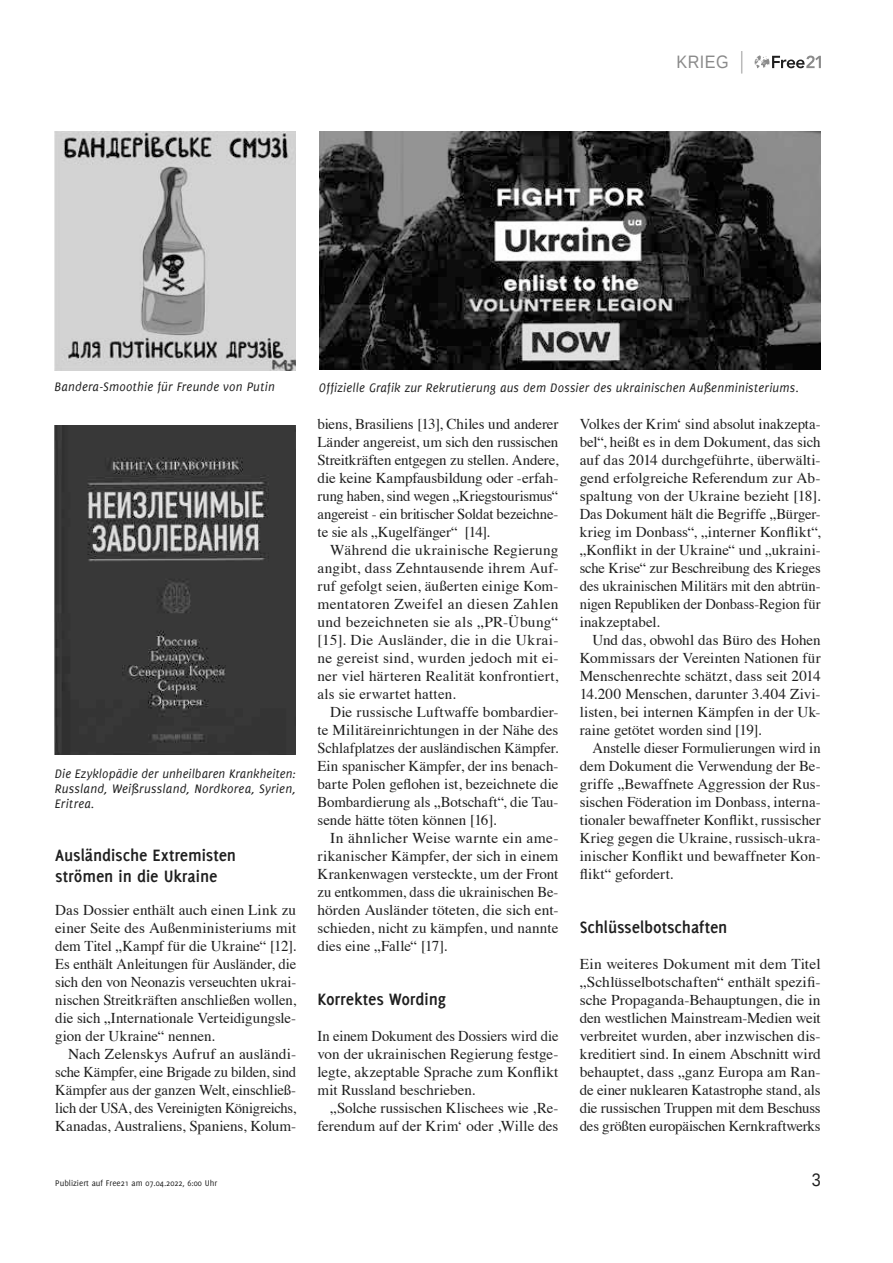
<style>
.page{position:relative;width:893px;height:1263px;background:#fff}
.page>*{position:absolute;margin:0;border:0;box-sizing:border-box;transform-origin:0 0}
.t1{font:700 18px/21px "Delicious";letter-spacing:-.005em;color:#1f1f1f}
.t2{font:18px "Liberation Sans";letter-spacing:.03em;color:#8a8a8a;scale:.9 1}
.t3{font:18px "Liberation Sans";color:#1f1f1f;scale:.9 1}
.t4{font:15px/18px "Times";letter-spacing:-.005em;color:#1f1f1f;text-align:justify}
.t5{font:italic 13.5px/15px "Delicious";letter-spacing:.015em;color:#1f1f1f;text-align:justify}
.t6{font:9px "Delicious";color:#1f1f1f}
</style>
<div class="page">
<svg style="left:755px;top:55px;width:66px;height:13px"></svg>
<svg style="left:741px;top:51px;width:1px;height:23px"></svg>
<img style="left:55px;top:132px;width:241px;height:239px">
<img style="left:55px;top:425px;width:241px;height:330px">
<img style="left:319px;top:132px;width:502px;height:237px">
<p class="t2" style="left:676px;top:51px;width:60px">Krieg</p>
<p class="t5" style="left:55px;top:379px;width:222px">Bandera-Smoothie für Freunde von Putin</p>
<p class="t5" style="left:55px;top:766px;width:242px">Die Ezyklopädie der unheilbaren Krankheiten:<br>Russland, Weißrussland, Nordkorea, Syrien, Eritrea.</p>
<p class="t1" style="left:55px;top:845px;width:182px">Ausländische Extremisten strömen in die Ukraine</p>
<p class="t4" style="left:55px;top:900px;width:242px">Das Dossier enthält auch einen Link zu einer Seite des Außenministeriums mit dem Titel „Kampf für die Ukraine“ [12].<br>Es enthält Anleitungen für Ausländer, die sich den von Neonazis verseuchten ukrai&shy;nischen Streitkräften anschließen wollen, die sich „Internationale Verteidigungsle&shy;gion der Ukraine“ nennen.</p>
<p class="t4" style="left:55px;top:1044px;width:242px;text-indent:13px">Nach Zelenskys Aufruf an ausländi&shy;sche Kämpfer, eine Brigade zu bilden, sind Kämpfer aus der ganzen Welt, einschließ&shy;lich der USA, des Vereinigten Königreichs, Kanadas, Australiens, Spaniens, Kolum-</p>
<p class="t5" style="left:319px;top:380px;width:482px">Offizielle Grafik zur Rekrutierung aus dem Dossier des ukrainischen Außenministeriums.</p>
<p class="t4" style="left:317px;top:414px;width:242px">biens, Brasiliens [13], Chiles und anderer Länder angereist, um sich den russischen Streitkräften entgegen zu stellen. Andere, die keine Kampfausbildung oder -erfah&shy;rung haben, sind wegen „Kriegstourismus“ angereist - ein britischer Soldat bezeichne&shy;te sie als „Kugelfänger“ [14].</p>
<p class="t4" style="left:317px;top:540px;width:242px;text-indent:13px">Während die ukrainische Regierung angibt, dass Zehntausende ihrem Auf&shy;ruf gefolgt seien, äußerten einige Kom&shy;mentatoren Zweifel an diesen Zahlen und bezeichneten sie als „PR-Übung“ [15]. Die Ausländer, die in die Ukrai&shy;ne gereist sind, wurden jedoch mit ei&shy;ner viel härteren Realität konfrontiert, als sie erwartet hatten.</p>
<p class="t4" style="left:317px;top:702px;width:242px;text-indent:13px">Die russische Luftwaffe bombardier&shy;te Militäreinrichtungen in der Nähe des Schlafplatzes der ausländischen Kämpfer.<br>Ein spanischer Kämpfer, der ins benach&shy;barte Polen geflohen ist, bezeichnete die Bombardierung als „Botschaft“, die Tau&shy;sende hätte töten können [16].</p>
<p class="t4" style="left:317px;top:828px;width:242px;text-indent:13px">In ähnlicher Weise warnte ein ame&shy;rikanischer Kämpfer, der sich in einem Krankenwagen versteckte, um der Front zu entkommen, dass die ukrainischen Be&shy;hörden Ausländer töteten, die sich ent&shy;schieden, nicht zu kämpfen, und nannte dies eine „Falle“ [17].</p>
<p class="t1" style="left:317px;top:989px;width:130px">Korrektes Wording</p>
<p class="t4" style="left:317px;top:1026px;width:242px">In einem Dokument des Dossiers wird die von der ukrainischen Regierung festge&shy;legte, akzeptable Sprache zum Konflikt mit Russland beschrieben.</p>
<p class="t4" style="left:317px;top:1098px;width:242px;text-align:right">„Solche russischen Klischees wie ‚Re&shy;ferendum auf der Krim‘ oder ‚Wille des</p>
<p class="t4" style="left:580px;top:414px;width:242px">Volkes der Krim‘ sind absolut inakzepta&shy;bel“, heißt es in dem Dokument, das sich auf das 2014 durchgeführte, überwälti&shy;gend erfolgreiche Referendum zur Ab&shy;spaltung von der Ukraine bezieht [18].<br>Das Dokument hält die Begriffe „Bürger&shy;krieg im Donbass“, „interner Konflikt“, „Konflikt in der Ukraine“ und „ukraini&shy;sche Krise“ zur Beschreibung des Krieges des ukrainischen Militärs mit den abtrün&shy;nigen Republiken der Donbass-Region für inakzeptabel.</p>
<p class="t4" style="left:580px;top:630px;width:242px;text-indent:13px">Und das, obwohl das Büro des Hohen Kommissars der Vereinten Nationen für Menschenrechte schätzt, dass seit 2014<br>14.200 Menschen, darunter 3.404 Zivi&shy;listen, bei internen Kämpfen in der Uk&shy;raine getötet worden sind [19].</p>
<p class="t4" style="left:580px;top:738px;width:242px;text-indent:13px">Anstelle dieser Formulierungen wird in dem Dokument die Verwendung der Be&shy;griffe „Bewaffnete Aggression der Rus&shy;sischen Föderation im Donbass, interna&shy;tionaler bewaffneter Konflikt, russischer Krieg gegen die Ukraine, russisch-ukra&shy;inischer Konflikt und bewaffneter Kon&shy;flikt“ gefordert.</p>
<p class="t1" style="left:580px;top:917px;width:149px">Schlüsselbotschaften</p>
<p class="t4" style="left:580px;top:954px;width:242px">Ein weiteres Dokument mit dem Titel „Schlüsselbotschaften“ enthält spezifi&shy;sche Propaganda-Behauptungen, die in den westlichen Mainstream-Medien weit verbreitet wurden, aber inzwischen dis&shy;kreditiert sind. In einem Abschnitt wird behauptet, dass „ganz Europa am Ran&shy;de einer nuklearen Katastrophe stand, als die russischen Truppen mit dem Beschuss des größten europäischen Kernkraftwerks</p>
<p class="t6" style="left:55px;top:1177px;width:163px">Publiziert auf Free21 am 07.04.2022, 6:00 Uhr</p>
<p class="t3" style="left:812px;top:1168px;width:12px">3</p>
</div>
